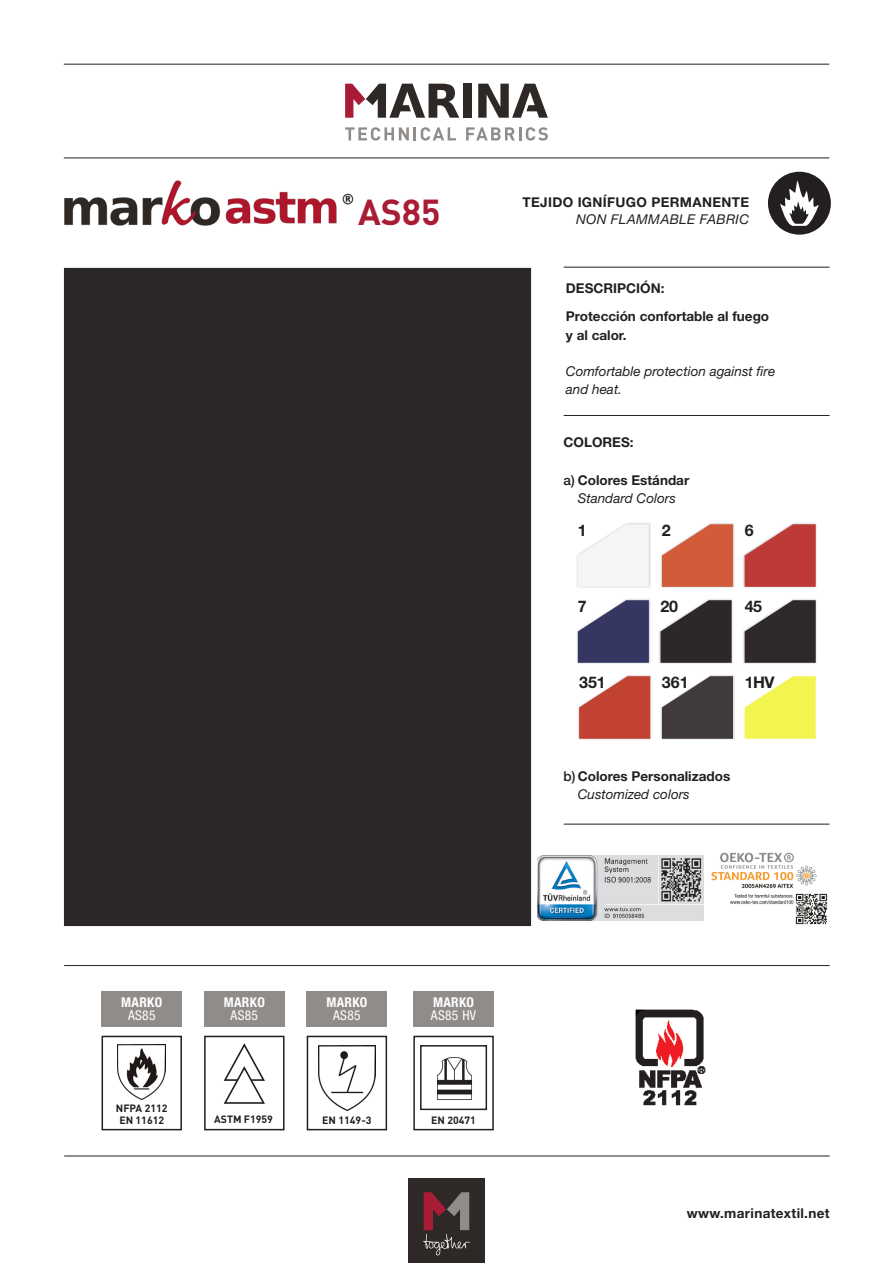
<style>
.page{position:relative;width:893px;height:1263px;background:#fff}
.page>*{position:absolute;margin:0;border:0;box-sizing:border-box;transform-origin:0 0}
.t1{font:700 35.7px "DIN Pro";color:#a91c36}
.t2{font:700 16.05px "Helvetica Neue LT Std";letter-spacing:-.015em;color:#231f20}
.t3{font:700 13.5px "Helvetica Neue LT Std";color:#231f20}
.t4{font:italic 13.5px "Helvetica Neue LT Std";color:#231f20}
.t5{font:700 13.5px "Helvetica Neue LT Std";letter-spacing:.025em;color:#231f20}
.t6{font:700 condensed 13.5px "Helvetica Neue LT Std";letter-spacing:.025em;color:#fff}
.t7{font:italic 13.5px "Helvetica Neue LT Std";letter-spacing:.025em;color:#231f20}
.t8{font:condensed 13.5px "Helvetica Neue LT Std";letter-spacing:.025em;color:#fff}
.t9{font:700 10.5px "DIN Pro";color:#231f20}
.s1{font-weight:500}
</style>
<div class="page">
<div style="left:65px;top:268px;width:466px;height:657px;background:#2c2829"></div>
<hr style="left:64px;top:158px;width:765px;height:1px;background:#231f20">
<hr style="left:64px;top:64px;width:765px;height:1px;background:#231f20">
<hr style="left:64px;top:1155px;width:766px;height:1px;background:#231f20">
<hr style="left:64px;top:965px;width:766px;height:1px;background:#231f20">
<div style="left:408px;top:1178px;width:77px;height:85px;background:#2e2926"></div>
<svg style="left:423px;top:1192px;width:47px;height:63px"></svg>
<hr style="left:564px;top:267px;width:266px;height:1px;background:#231f20">
<hr style="left:564px;top:824px;width:266px;height:1px;background:#231f20">
<img style="left:711px;top:852px;width:117px;height:73px">
<div style="left:463px;top:84px;width:8px;height:34px;background:#2e2926"></div>
<svg style="left:478px;top:84px;width:70px;height:34px"></svg>
<svg style="left:345px;top:84px;width:114px;height:34px"></svg>
<svg style="left:345px;top:127px;width:111px;height:14px"></svg>
<svg style="left:466px;top:127px;width:82px;height:14px"></svg>
<hr style="left:564px;top:415px;width:266px;height:1px;background:#231f20">
<div style="left:768px;top:172px;width:63px;height:63px;background:#231f20;border-radius:50%"></div>
<svg style="left:780px;top:180px;width:39px;height:46px"></svg>
<div style="left:660px;top:522px;width:75px;height:67px;background:#231f20;opacity:.25"></div>
<svg style="left:662px;top:524px;width:71px;height:63px"></svg>
<div style="left:576px;top:522px;width:75px;height:67px;background:#231f20;opacity:.25"></div>
<svg style="left:578px;top:524px;width:71px;height:63px"></svg>
<div style="left:658px;top:598px;width:76px;height:67px;background:#231f20;opacity:.25"></div>
<svg style="left:661px;top:600px;width:71px;height:63px"></svg>
<div style="left:576px;top:598px;width:75px;height:67px;background:#231f20;opacity:.25"></div>
<svg style="left:578px;top:600px;width:71px;height:63px"></svg>
<div style="left:743px;top:522px;width:75px;height:67px;background:#231f20;opacity:.25"></div>
<svg style="left:745px;top:524px;width:71px;height:63px"></svg>
<div style="left:660px;top:674px;width:75px;height:67px;background:#231f20;opacity:.25"></div>
<svg style="left:662px;top:676px;width:71px;height:63px"></svg>
<div style="left:577px;top:674px;width:75px;height:67px;background:#231f20;opacity:.25"></div>
<svg style="left:579px;top:676px;width:71px;height:63px"></svg>
<div style="left:743px;top:598px;width:75px;height:67px;background:#231f20;opacity:.25"></div>
<svg style="left:745px;top:600px;width:71px;height:63px"></svg>
<img style="left:538px;top:856px;width:166px;height:64px">
<svg style="left:745px;top:676px;width:71px;height:63px"></svg>
<img style="left:64px;top:180px;width:290px;height:46px">
<div style="left:204px;top:1036px;width:81px;height:94px;border:2px solid #231f20"></div>
<svg style="left:223px;top:1043px;width:42px;height:61px"></svg>
<img style="left:319px;top:1045px;width:56px;height:65px">
<div style="left:307px;top:1036px;width:80px;height:94px;border:2px solid #231f20"></div>
<div style="left:102px;top:991px;width:80px;height:36px;background:#908c8a"></div>
<div style="left:204px;top:991px;width:81px;height:36px;background:#908c8a"></div>
<div style="left:307px;top:991px;width:80px;height:36px;background:#908c8a"></div>
<div style="left:413px;top:1036px;width:81px;height:94px;border:2px solid #231f20"></div>
<div style="left:420px;top:1045px;width:67px;height:65px;border:2px solid #231f20"></div>
<img style="left:437px;top:1057px;width:35px;height:43px">
<div style="left:413px;top:991px;width:81px;height:36px;background:#908c8a"></div>
<img style="left:118px;top:1044px;width:48px;height:55px">
<div style="left:102px;top:1036px;width:80px;height:94px;border:2px solid #231f20"></div>
<img style="left:635px;top:1010px;width:70px;height:96px">
<p class="t1" style="left:358px;top:188px;width:84px">AS85</p>
<p class="t5" style="left:523px;top:194px;width:228px">TEJIDO IGNÍFUGO PERMANENTE</p>
<p class="t7" style="left:576px;top:211px;width:175px">NON FLAMMABLE FABRIC</p>
<p class="t3" style="left:566px;top:280px;width:100px">DESCRIPCIÓN:</p>
<p class="t3" style="left:566px;top:308px;width:205px">Protección confortable al fuego</p>
<p class="t3" style="left:566px;top:326px;width:62px">y al calor.</p>
<p class="t4" style="left:566px;top:363px;width:211px">Comfortable protection against fire</p>
<p class="t4" style="left:566px;top:381px;width:58px">and heat.</p>
<p class="t3" style="left:563px;top:434px;width:72px">COLORES:</p>
<p class="t3" style="left:563px;top:472px;width:127px"><span class="s1">a)</span> Colores Estándar</p>
<p class="t4" style="left:578px;top:490px;width:100px">Standard Colors</p>
<p class="t2" style="left:578px;top:520px;width:10px">1</p>
<p class="t2" style="left:745px;top:520px;width:10px">6</p>
<p class="t2" style="left:662px;top:520px;width:10px">2</p>
<p class="t2" style="left:578px;top:596px;width:10px">7</p>
<p class="t2" style="left:579px;top:672px;width:28px">351</p>
<p class="t2" style="left:661px;top:596px;width:19px">20</p>
<p class="t2" style="left:745px;top:596px;width:19px">45</p>
<p class="t2" style="left:662px;top:672px;width:28px">361</p>
<p class="t2" style="left:745px;top:672px;width:32px">1HV</p>
<p class="t3" style="left:563px;top:768px;width:168px"><span class="s1">b)</span> Colores Personalizados</p>
<p class="t4" style="left:578px;top:786px;width:113px">Customized colors</p>
<p class="t6" style="left:121px;top:994px;width:43px">MARKO</p>
<p class="t8" style="left:128px;top:1007px;width:29px">AS85</p>
<p class="t9" style="left:116px;top:1101px;width:53px">NFPA 2112</p>
<p class="t9" style="left:119px;top:1113px;width:46px">EN 11612</p>
<p class="t6" style="left:224px;top:994px;width:43px">MARKO</p>
<p class="t8" style="left:231px;top:1007px;width:29px">AS85</p>
<p class="t6" style="left:326px;top:994px;width:43px">MARKO</p>
<p class="t8" style="left:333px;top:1007px;width:29px">AS85</p>
<p class="t6" style="left:433px;top:994px;width:43px">MARKO</p>
<p class="t8" style="left:431px;top:1007px;width:47px">AS85 HV</p>
<p class="t9" style="left:214px;top:1111px;width:60px">ASTM F1959</p>
<p class="t9" style="left:431px;top:1113px;width:46px">EN 20471</p>
<p class="t9" style="left:322px;top:1113px;width:51px">EN 1149-3</p>
<p class="t5" style="left:687px;top:1205px;width:144px">www.marinatextil.net</p>
</div>
